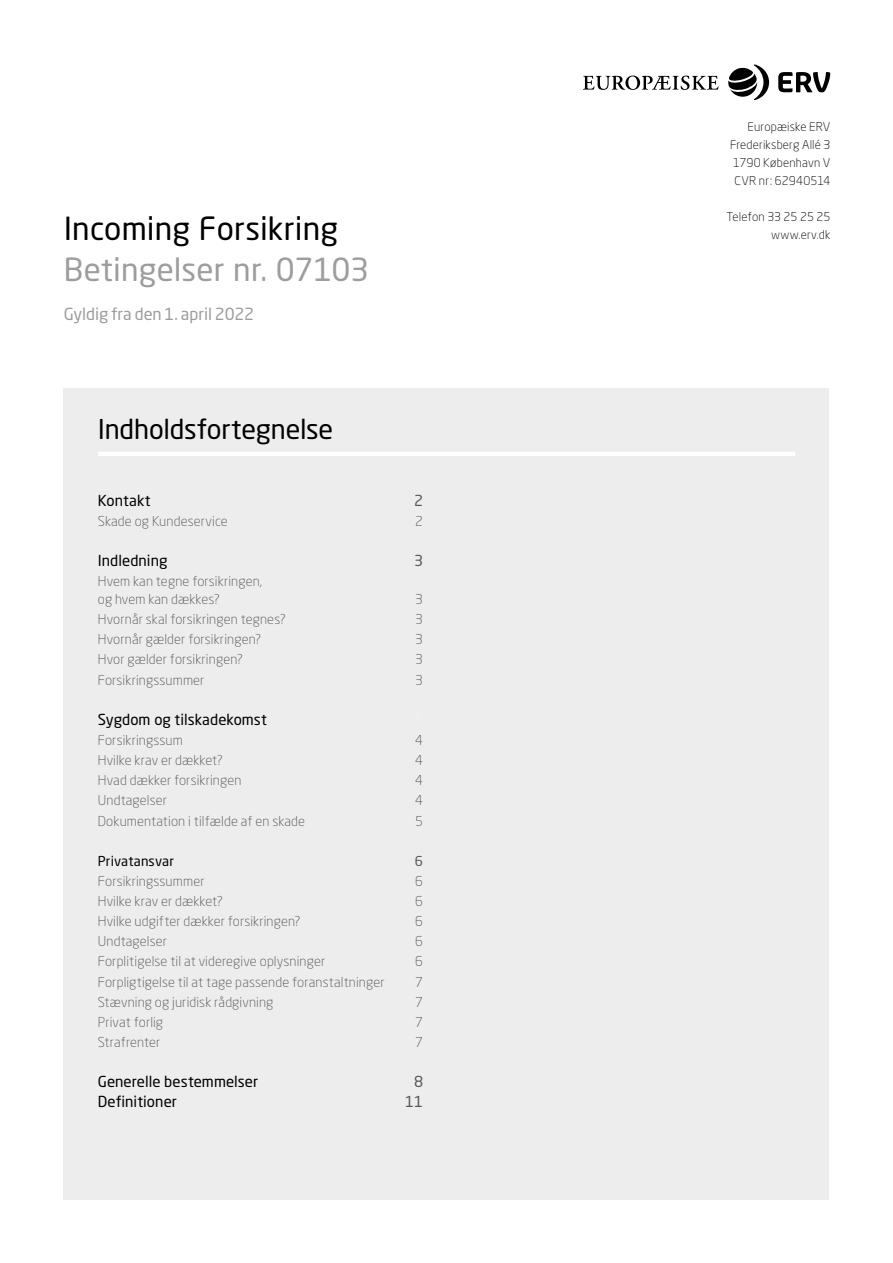
<style>
.page{position:relative;width:893px;height:1263px;background:#fff}
.page>*{position:absolute;margin:0;border:0;box-sizing:border-box;transform-origin:0 0}
.t1{font:31.5px "Neo Sans W1 G";letter-spacing:.005em;color:#9d9d9c}
.t2{font:31.5px "Neo Sans W1 G";letter-spacing:.005em;color:#000}
.t3{font:27px "Neo Sans W1 G";letter-spacing:-.005em;color:#000}
.t4{font:16.5px "Neo Sans W1 G";color:#9d9d9c}
.t5{font:15px "Neo Sans W1 G";letter-spacing:.005em;color:#000}
.t6{font:15px "Neo Sans W1 G";color:#575756}
.t7{font:300 13.5px/18px "Neo Sans W1 G";letter-spacing:.01em;color:#575756}
.t8{font:13.5px "Neo Sans W1 G";letter-spacing:.01em;color:#000}
.t9{font:13.5px "Neo Sans W1 G";color:#575756}
.t10{font:300 12px/18px "Neo Sans W1 G";letter-spacing:.015em;color:#000;text-align:right}
</style>
<div class="page">
<svg style="left:583px;top:76px;width:136px;height:14px"></svg>
<svg style="left:778px;top:72px;width:52px;height:20px"></svg>
<svg style="left:728px;top:64px;width:41px;height:36px"></svg>
<div style="left:64px;top:388px;width:765px;height:811px;background:#ededed"></div>
<hr style="left:98px;top:452px;width:697px;height:4px;background:#fff">
<h1 class="t2" style="left:64px;top:209px;width:276px">Incoming Forsikring</h1>
<h1 class="t1" style="left:64px;top:250px;width:307px">Betingelser nr. 07103</h1>
<p class="t4" style="left:64px;top:303px;width:192px">Gyldig fra den 1. april 2022</p>
<h2 class="t3" style="left:98px;top:412px;width:237px">Indholdsfortegnelse</h2>
<p class="t5" style="left:98px;top:491px;width:54px">Kontakt</p>
<p class="t6" style="left:414px;top:491px;width:11px">2</p>
<p class="t7" style="left:98px;top:512px;width:131px">Skade og Kundeservice</p>
<p class="t7" style="left:415px;top:512px;width:9px">2</p>
<p class="t5" style="left:98px;top:551px;width:71px">Indledning</p>
<p class="t6" style="left:414px;top:551px;width:11px">3</p>
<p class="t7" style="left:98px;top:572px;width:166px">Hvem kan tegne forsikringen, og hvem kan dækkes?</p>
<p class="t7" style="left:415px;top:590px;width:9px">3</p>
<p class="t7" style="left:98px;top:610px;width:190px">Hvornår skal forsikringen tegnes?</p>
<p class="t7" style="left:415px;top:610px;width:9px">3</p>
<p class="t7" style="left:98px;top:630px;width:165px">Hvornår gælder forsikringen?</p>
<p class="t7" style="left:415px;top:630px;width:9px">3</p>
<p class="t7" style="left:98px;top:650px;width:147px">Hvor gælder forsikringen?</p>
<p class="t7" style="left:415px;top:650px;width:9px">3</p>
<p class="t7" style="left:98px;top:670px;width:108px">Forsikringssummer</p>
<p class="t7" style="left:415px;top:670px;width:9px">3</p>
<p class="t5" style="left:98px;top:710px;width:171px">Sygdom og tilskadekomst</p>
<p class="t7" style="left:98px;top:731px;width:87px">Forsikringssum</p>
<p class="t7" style="left:415px;top:731px;width:9px">4</p>
<p class="t7" style="left:98px;top:751px;width:127px">Hvilke krav er dækket?</p>
<p class="t7" style="left:415px;top:751px;width:9px">4</p>
<p class="t7" style="left:98px;top:771px;width:145px">Hvad dækker forsikringen</p>
<p class="t7" style="left:415px;top:771px;width:9px">4</p>
<p class="t7" style="left:98px;top:791px;width:71px">Undtagelser</p>
<p class="t7" style="left:415px;top:791px;width:9px">4</p>
<p class="t7" style="left:98px;top:811px;width:209px">Dokumentation i tilfælde af en skade</p>
<p class="t7" style="left:415px;top:811px;width:9px">5</p>
<p class="t8" style="left:98px;top:852px;width:78px">Privatansvar</p>
<p class="t9" style="left:415px;top:852px;width:10px">6</p>
<p class="t7" style="left:98px;top:872px;width:108px">Forsikringssummer</p>
<p class="t7" style="left:415px;top:872px;width:9px">6</p>
<p class="t7" style="left:98px;top:892px;width:127px">Hvilke krav er dækket?</p>
<p class="t7" style="left:415px;top:892px;width:9px">6</p>
<p class="t7" style="left:98px;top:912px;width:204px">Hvilke udgifter dækker forsikringen?</p>
<p class="t7" style="left:415px;top:912px;width:9px">6</p>
<p class="t7" style="left:98px;top:932px;width:71px">Undtagelser</p>
<p class="t7" style="left:415px;top:932px;width:9px">6</p>
<p class="t7" style="left:98px;top:952px;width:229px">Forplitigelse til at videregive oplysninger</p>
<p class="t7" style="left:415px;top:952px;width:9px">6</p>
<p class="t7" style="left:98px;top:972px;width:288px">Forpligtigelse til at tage passende foranstaltninger</p>
<p class="t7" style="left:415px;top:972px;width:9px">7</p>
<p class="t7" style="left:98px;top:992px;width:177px">Stævning og juridisk rådgivning</p>
<p class="t7" style="left:415px;top:992px;width:9px">7</p>
<p class="t7" style="left:98px;top:1013px;width:67px">Privat forlig</p>
<p class="t7" style="left:415px;top:1013px;width:9px">7</p>
<p class="t7" style="left:98px;top:1033px;width:64px">Strafrenter</p>
<p class="t7" style="left:415px;top:1033px;width:9px">7</p>
<p class="t5" style="left:98px;top:1072px;width:162px">Generelle bestemmelser</p>
<p class="t6" style="left:414px;top:1072px;width:11px">8</p>
<p class="t5" style="left:98px;top:1092px;width:81px">Definitioner</p>
<p class="t6" style="left:405px;top:1092px;width:20px">11</p>
<p class="t10" style="left:730px;top:117px;width:102px">Europæiske ERV<br>Frederiksberg Allé 3<br>1790 København V<br>CVR nr : 62940514</p>
<p class="t10" style="left:727px;top:207px;width:105px">Telefon 33 25 25 25</p>
<p class="t10" style="left:771px;top:225px;width:61px">www.erv.dk</p>
</div>
